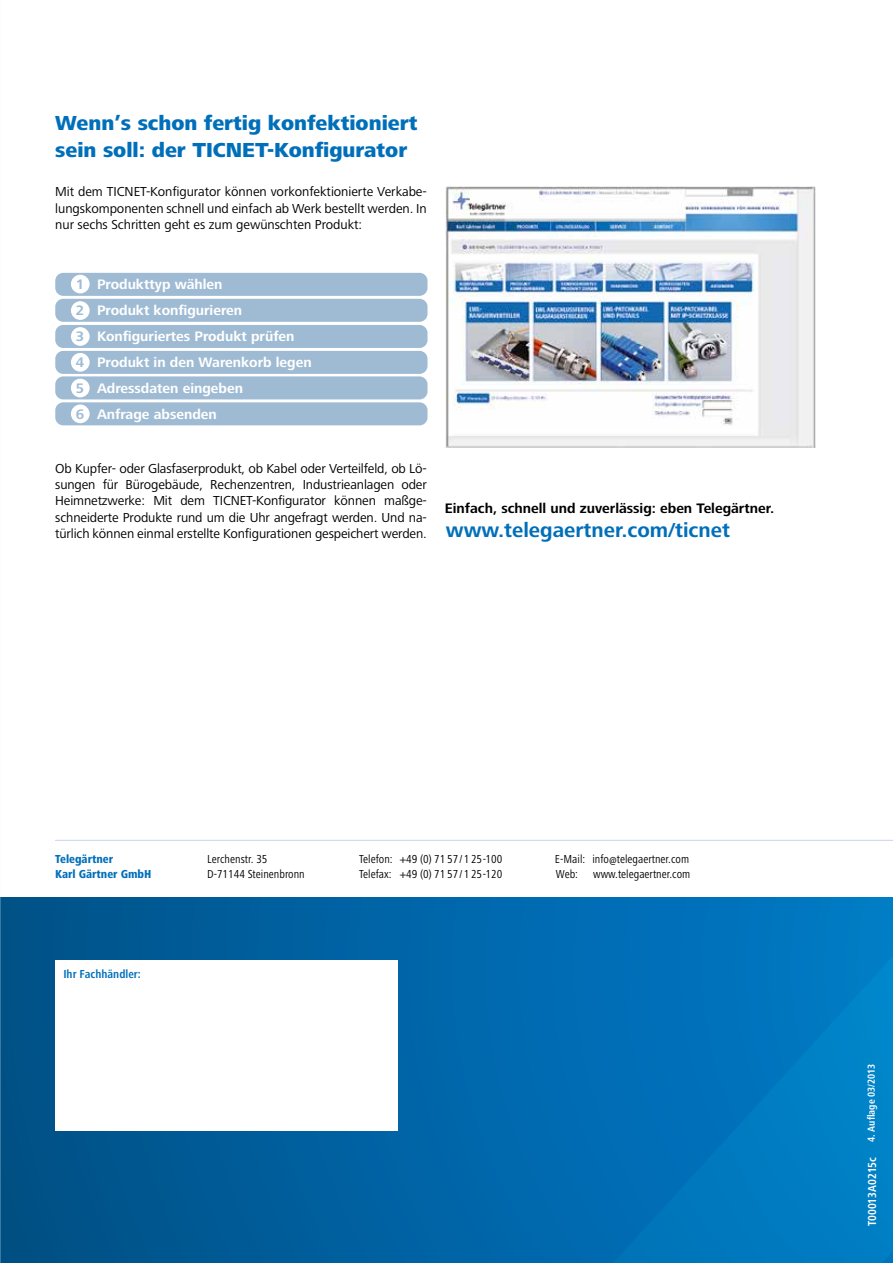
<style>
.page{position:relative;width:893px;height:1263px;background:#fff}
.page>*{position:absolute;margin:0;border:0;box-sizing:border-box;transform-origin:0 0}
.t1{font:800 21px/27px "Frutiger Next LT";color:#006fba}
.t2{font:700 21px "Frutiger Next LT";color:#006fba}
.t3{font:700 14.25px/26.1px "Frutiger Next LT";color:#fff}
.t4{font:700 14.25px "Frutiger Next LT";color:#000}
.t5{font:13.5px/16.2px "Frutiger Next LT";letter-spacing:-.01em;color:#000;text-align:justify}
.t6{font:condensed 12px/14.4px "Frutiger Next LT";color:#000}
.t7{font:800 condensed 12px/14.4px "Frutiger Next LT";color:#006fba}
.t8{font:700 condensed 12px "Frutiger Next LT";color:#006fba}
.t9{font:700 condensed 12px "Frutiger Next LT";color:#fff}
.t10{font:700 condensed 10.5px "Frutiger Next LT";color:#fff}
.s1{color:#9fbbd4}
</style>
<div class="page">
<div style="left:0;top:897px;width:893px;height:366px;background:linear-gradient(to right,#005086,#007bc9)"></div>
<img style="left:613px;top:1193px;width:154px;height:70px">
<div style="left:767px;top:1026px;width:61px;height:237px;background:#007cc3"></div>
<div style="left:828px;top:958px;width:62px;height:305px;background:#0082c7"></div>
<img style="left:890px;top:956px;width:3px;height:299px">
<img style="left:676px;top:1133px;width:92px;height:61px">
<div style="left:731px;top:1093px;width:37px;height:41px;background:#0078bf"></div>
<div style="left:55px;top:961px;width:343px;height:170px;background:#fff"></div>
<hr style="left:55px;top:840px;width:838px;height:1px;background:#ccd6e5">
<div style="left:55px;top:273px;width:372px;height:23px;background:#9fbbd4;border-radius:8px"></div>
<div style="left:55px;top:299px;width:372px;height:23px;background:#9fbbd4;border-radius:8px"></div>
<div style="left:55px;top:325px;width:372px;height:23px;background:#9fbbd4;border-radius:8px"></div>
<div style="left:55px;top:351px;width:372px;height:23px;background:#9fbbd4;border-radius:8px"></div>
<div style="left:55px;top:376px;width:372px;height:23px;background:#9fbbd4;border-radius:8px"></div>
<div style="left:55px;top:402px;width:372px;height:23px;background:#9fbbd4;border-radius:8px"></div>
<div style="left:71px;top:275px;width:19px;height:18px;background:#fff;border-radius:50%"></div>
<div style="left:71px;top:301px;width:19px;height:19px;background:#fff;border-radius:50%"></div>
<div style="left:71px;top:327px;width:19px;height:19px;background:#fff;border-radius:50%"></div>
<div style="left:71px;top:353px;width:19px;height:19px;background:#fff;border-radius:50%"></div>
<div style="left:71px;top:379px;width:19px;height:18px;background:#fff;border-radius:50%"></div>
<div style="left:71px;top:404px;width:19px;height:19px;background:#fff;border-radius:50%"></div>
<img style="left:446px;top:187px;width:369px;height:261px">
<h1 class="t1" style="left:55px;top:110px;width:364px">Wenn’s schon fertig konfektioniert sein soll: der TICNET-Konfigurator</h1>
<p class="t5" style="left:55px;top:184px;width:373px">Mit dem TICNET-Konfigurator können vorkonfektionierte Verkabe&shy;lungskomponenten schnell und einfach ab Werk bestellt werden. In nur sechs Schritten geht es zum gewünschten Produkt:</p>
<p class="t3" style="left:76px;top:271px;width:237px"><span class="s1">1</span> Produkttyp wählen<br><span class="s1">2</span> Produkt konfigurieren<br><span class="s1">3</span> Konfiguriertes Produkt prüfen<br><span class="s1">4</span> Produkt in den Warenkorb legen<br><span class="s1">5</span> Adressdaten eingeben<br><span class="s1">6</span> Anfrage absenden</p>
<p class="t5" style="left:55px;top:460px;width:373px">Ob Kupfer- oder Glasfaserprodukt, ob Kabel oder Verteilfeld, ob Lö&shy;sungen für Bürogebäude, Rechenzentren, Industrieanlagen oder Heimnetzwerke: Mit dem TICNET-Konfigurator können maßge&shy;schneiderte Produkte rund um die Uhr angefragt werden. Und na&shy;türlich können einmal erstellte Konfigurationen gespeichert werden.</p>
<p class="t4" style="left:445px;top:500px;width:331px">Einfach, schnell und zuverlässig: eben Telegärtner.</p>
<h1 class="t2" style="left:446px;top:518px;width:286px">www.telegaertner.com/ticnet</h1>
<p class="t7" style="left:55px;top:852px;width:98px">Telegärtner<br>Karl Gärtner GmbH</p>
<p class="t6" style="left:207px;top:852px;width:99px">Lerchenstr. 35<br>D-71144 Steinenbronn</p>
<p class="t6" style="left:359px;top:852px;width:145px">Telefon: +49 (0) 71 57/1 25-100<br>Telefax: +49 (0) 71 57/1 25-120</p>
<p class="t6" style="left:555px;top:852px;width:136px">E-Mail: info@telegaertner.com<br>Web:</p>
<p class="t6" style="left:593px;top:867px;width:99px">www.telegaertner.com</p>
<p class="t8" style="left:63px;top:967px;width:79px">Ihr Fachhändler:</p>
<p class="t10" style="left:866px;top:1142px;width:80px;rotate:-90deg">4. Auflage 03/2013</p>
<p class="t9" style="left:865px;top:1226px;width:71px;rotate:-90deg">T00013A0215c</p>
</div>
